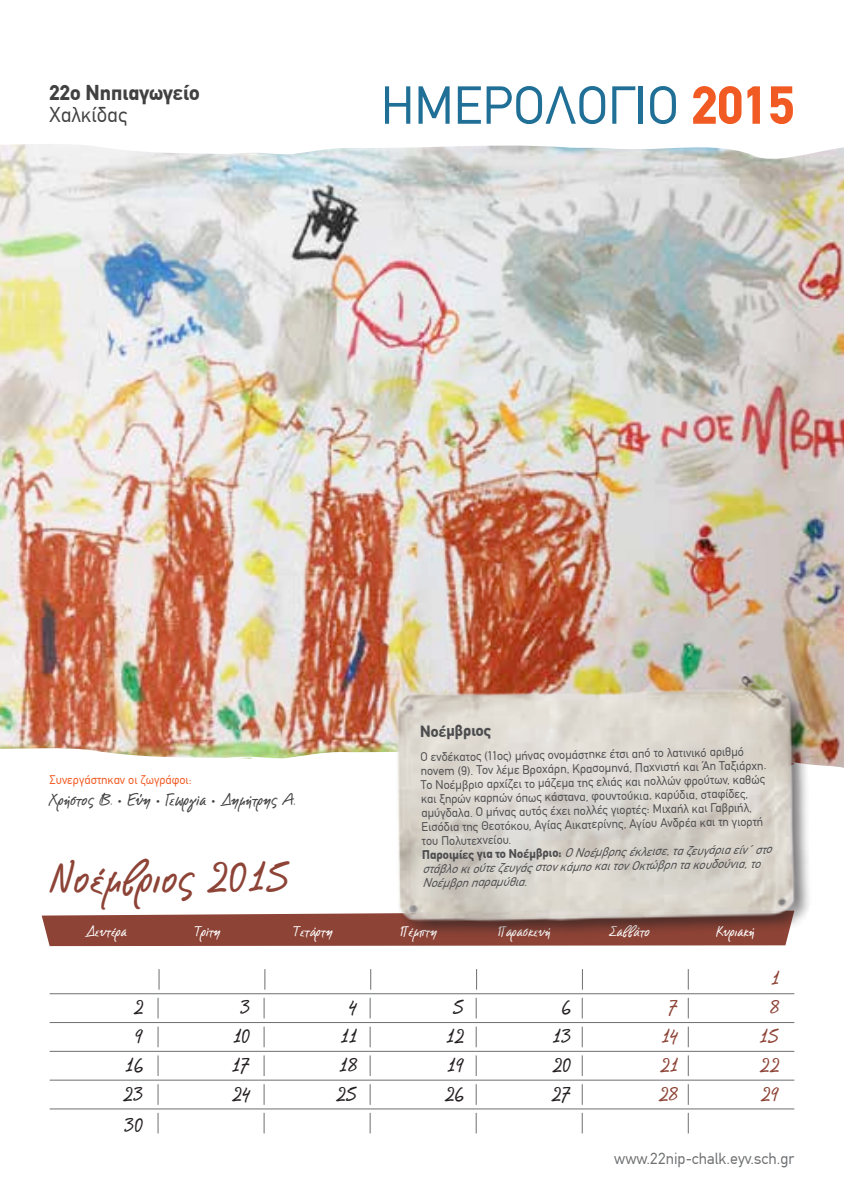
<style>
.page{position:relative;width:844px;height:1191px;background:#fff}
.page>*{position:absolute;margin:0;border:0;box-sizing:border-box;transform-origin:0 0}
.t1{font:52.5px "CF Din";color:#206f96}
.t2{font:700 42px "CF Note";color:#8d4336}
.t3{font:700 21px "CF Din";color:#414142}
.t4{font:21px "CF Din";color:#414142}
.t5{font:700 19.6px "CF Note";color:#231f20}
.t6{font:700 19.6px "CF Note";color:#8d4336}
.t7{font:700 15.75px "CF Note";color:#414142}
.t8{font:15.75px "CF Din";color:#6d6f71}
.t9{font:700 15.75px "CF Din";color:#4d4d4f}
.t10{font:700 14px "CF Note";color:#fff}
.t11{font:12.25px/14px "CF Din";color:#4d4d4f}
.t12{font:12.25px "CF Din";color:#f15a22}
.s1{font-weight:700;color:#f15a22}
.s2{font-size:10.5px}
.s3{font-weight:700}
.s4{font-style:italic}
</style>
<div class="page">
<img style="left:0;top:144px;width:843px;height:599px">
<img style="left:0;top:743px;width:843px;height:25px">
<svg style="left:42px;top:913px;width:746px;height:33px;background:#934d41"></svg>
<hr style="left:50px;top:993px;width:744px;height:1px;background:#6d6f71">
<hr style="left:50px;top:1051px;width:744px;height:1px;background:#6d6f71">
<hr style="left:50px;top:1108px;width:744px;height:1px;background:#6d6f71">
<hr style="left:50px;top:1022px;width:744px;height:1px;background:#6d6f71">
<hr style="left:50px;top:1079px;width:744px;height:1px;background:#6d6f71">
<svg style="left:159px;top:969px;width:1px;height:20px"></svg>
<svg style="left:264px;top:969px;width:1px;height:20px"></svg>
<svg style="left:370px;top:969px;width:1px;height:20px"></svg>
<svg style="left:476px;top:969px;width:1px;height:20px"></svg>
<svg style="left:582px;top:969px;width:1px;height:20px"></svg>
<svg style="left:687px;top:969px;width:1px;height:20px"></svg>
<svg style="left:158px;top:997px;width:1px;height:21px"></svg>
<svg style="left:264px;top:997px;width:1px;height:21px"></svg>
<svg style="left:370px;top:997px;width:1px;height:21px"></svg>
<svg style="left:476px;top:997px;width:1px;height:21px"></svg>
<svg style="left:581px;top:998px;width:1px;height:20px"></svg>
<svg style="left:687px;top:998px;width:1px;height:20px"></svg>
<svg style="left:158px;top:1026px;width:1px;height:21px"></svg>
<svg style="left:264px;top:1026px;width:1px;height:21px"></svg>
<svg style="left:370px;top:1026px;width:1px;height:21px"></svg>
<svg style="left:476px;top:1026px;width:1px;height:21px"></svg>
<svg style="left:581px;top:1026px;width:1px;height:21px"></svg>
<svg style="left:687px;top:1026px;width:1px;height:21px"></svg>
<svg style="left:158px;top:1055px;width:1px;height:21px"></svg>
<svg style="left:264px;top:1055px;width:1px;height:21px"></svg>
<svg style="left:370px;top:1055px;width:1px;height:21px"></svg>
<svg style="left:476px;top:1055px;width:1px;height:21px"></svg>
<svg style="left:581px;top:1055px;width:1px;height:21px"></svg>
<svg style="left:687px;top:1055px;width:1px;height:21px"></svg>
<svg style="left:158px;top:1084px;width:1px;height:20px"></svg>
<svg style="left:264px;top:1084px;width:1px;height:20px"></svg>
<svg style="left:370px;top:1084px;width:1px;height:20px"></svg>
<svg style="left:476px;top:1084px;width:1px;height:20px"></svg>
<svg style="left:581px;top:1084px;width:1px;height:20px"></svg>
<svg style="left:687px;top:1084px;width:1px;height:20px"></svg>
<svg style="left:158px;top:1112px;width:1px;height:21px"></svg>
<svg style="left:264px;top:1112px;width:1px;height:21px"></svg>
<svg style="left:370px;top:1112px;width:1px;height:21px"></svg>
<svg style="left:476px;top:1112px;width:1px;height:21px"></svg>
<svg style="left:581px;top:1113px;width:1px;height:20px"></svg>
<svg style="left:687px;top:1113px;width:1px;height:20px"></svg>
<div style="left:394px;top:673px;width:417px;height:265px;background:#231f20;opacity:.6"></div>
<img style="left:367px;top:675px;width:435px;height:249px">
<h3 class="t3" style="left:50px;top:82px;width:152px">22ο Νηπιαγωγείο</h3>
<h3 class="t4" style="left:50px;top:105px;width:79px">Χαλκίδας</h3>
<h1 class="t1" style="left:381px;top:79px;width:415px">ΗΜΕΡΟΛΟΓΙΟ <span class="s1">2015</span></h1>
<p class="t12" style="left:50px;top:774px;width:143px">Συνεργάστηκαν οι ζωγράφοι:</p>
<p class="t7" style="left:50px;top:790px;width:247px">Χρήστος Β. <span class="s2">•</span> Εύη <span class="s2">•</span> Γεωργία <span class="s2">•</span> Δημήτρης Α.</p>
<h2 class="t2" style="left:50px;top:851px;width:242px">Νοέμβριος 2015</h2>
<p class="t9" style="left:419px;top:723px;width:73px;rotate:-1deg">Νοέμβριος</p>
<p class="t11" style="left:420px;top:750px;width:351px;rotate:-1deg">Ο ενδέκατος (11ος) μήνας ονομάστηκε έτσι από το λατινικό αριθμό novem (9). Τον λέμε Βροχάρη, Κρασομηνά, Παχνιστή και Άη Ταξιάρχη.<br>Το Νοέμβριο αρχίζει το μάζεμα της ελιάς και πολλών φρούτων, καθώς και ξηρών καρπών όπως κάστανα, φουντούκια, καρύδια, σταφίδες, αμύγδαλα. Ο μήνας αυτός έχει πολλές γιορτές: Μιχαήλ και Γαβριήλ, Εισόδια της Θεοτόκου, Αγίας Αικατερίνης, Αγίου Ανδρέα και τη γιορτή του Πολυτεχνείου.<br><span class="s3">Παροιμίες για το Νοέμβριο:</span> <span class="s4">Ο Νοέμβρης έκλεισε, τα ζευγάρια είν΄ στο στάβλο κι ούτε ζευγάς στον κάμπο και τον Οκτώβρη τα κουδούνια, το Νοέμβρη παραμύθια.</span></p>
<p class="t10" style="left:86px;top:922px;width:42px">Δευτέρα</p>
<p class="t10" style="left:194px;top:922px;width:28px">Τρίτη</p>
<p class="t10" style="left:293px;top:922px;width:41px">Τετάρτη</p>
<p class="t10" style="left:400px;top:922px;width:38px">Πέμπτη</p>
<p class="t10" style="left:497px;top:922px;width:54px">Παρασκευή</p>
<p class="t10" style="left:609px;top:922px;width:42px">Σαββάτο</p>
<p class="t10" style="left:715px;top:922px;width:40px">Κυριακή</p>
<h3 class="t6" style="left:770px;top:965px;width:10px">1</h3>
<h3 class="t5" style="left:134px;top:994px;width:11px">2</h3>
<h3 class="t5" style="left:240px;top:994px;width:12px">3</h3>
<h3 class="t5" style="left:349px;top:994px;width:10px">4</h3>
<h3 class="t5" style="left:452px;top:994px;width:13px">5</h3>
<h3 class="t5" style="left:561px;top:994px;width:11px">6</h3>
<h3 class="t6" style="left:668px;top:994px;width:12px">7</h3>
<h3 class="t6" style="left:769px;top:994px;width:11px">8</h3>
<h3 class="t5" style="left:134px;top:1023px;width:10px">9</h3>
<h3 class="t5" style="left:233px;top:1023px;width:19px">10</h3>
<h3 class="t5" style="left:340px;top:1023px;width:18px">11</h3>
<h3 class="t5" style="left:446px;top:1023px;width:20px">12</h3>
<h3 class="t5" style="left:552px;top:1023px;width:21px">13</h3>
<h3 class="t6" style="left:661px;top:1023px;width:18px">14</h3>
<h3 class="t6" style="left:759px;top:1023px;width:22px">15</h3>
<h3 class="t5" style="left:125px;top:1052px;width:20px">16</h3>
<h3 class="t5" style="left:232px;top:1052px;width:20px">17</h3>
<h3 class="t5" style="left:339px;top:1052px;width:20px">18</h3>
<h3 class="t5" style="left:447px;top:1052px;width:19px">19</h3>
<h3 class="t5" style="left:552px;top:1052px;width:20px">20</h3>
<h3 class="t6" style="left:660px;top:1052px;width:20px">21</h3>
<h3 class="t6" style="left:759px;top:1052px;width:21px">22</h3>
<h3 class="t5" style="left:123px;top:1081px;width:22px">23</h3>
<h3 class="t5" style="left:232px;top:1081px;width:20px">24</h3>
<h3 class="t5" style="left:336px;top:1081px;width:23px">25</h3>
<h3 class="t5" style="left:444px;top:1081px;width:21px">26</h3>
<h3 class="t5" style="left:551px;top:1081px;width:22px">27</h3>
<h3 class="t6" style="left:658px;top:1081px;width:21px">28</h3>
<h3 class="t6" style="left:760px;top:1081px;width:20px">29</h3>
<h3 class="t5" style="left:124px;top:1113px;width:21px">30</h3>
<p class="t8" style="left:614px;top:1151px;width:181px">www.22nip-chalk.eyv.sch.gr</p>
</div>
